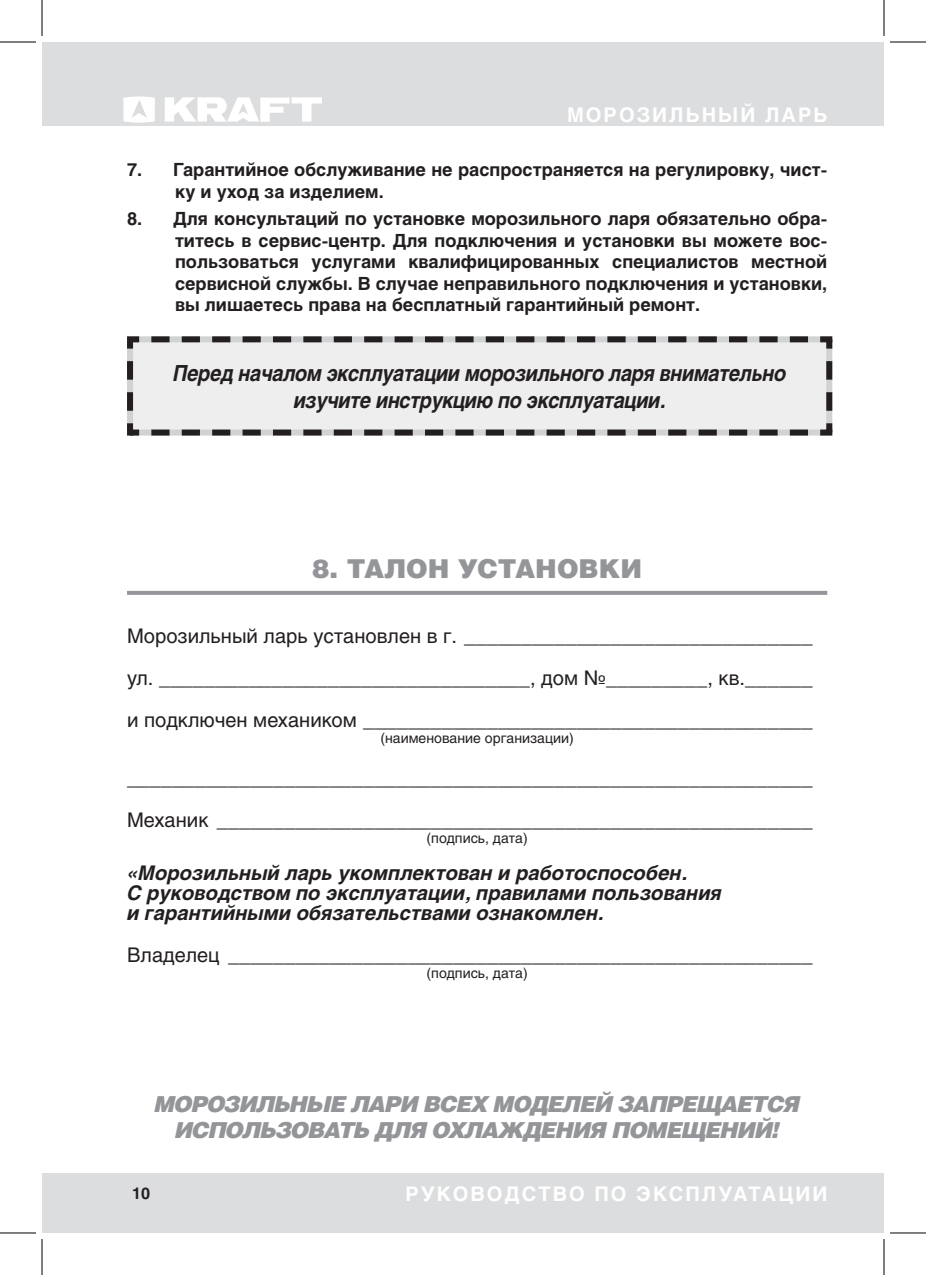
<style>
.page{position:relative;width:926px;height:1275px;background:#fff}
.page>*{position:absolute;margin:0;border:0;box-sizing:border-box;transform-origin:0 0}
.t1{font:900 26px "Helios";color:#939598}
.t2{font:italic 700 22px/26.4px "Helios";letter-spacing:-.02em;color:#231f20;text-align:center;scale:.9 1}
.t3{font:italic 900 22px/26px "Helios";letter-spacing:-.05em;color:#939598;text-align:center}
.t4{font:20px/42px "Helios";color:#231f20;text-align:justify}
.t5{font:italic 700 20px/20px "Helios";color:#231f20}
.t6{font:700 20px "Helios";letter-spacing:.1em;color:#fff}
.t7{font:700 18px/21.6px "Helios";color:#231f20}
.t8{font:700 16px "Helios";color:#231f20}
.t9{font:14px "Helios";color:#231f20}
</style>
<div class="page">
<hr style="left:884px;top:42px;width:1px;height:84px;background:#dcdddf">
<div style="left:42px;top:42px;width:842px;height:84px;background:#dcdddf"></div>
<div style="left:42px;top:1172px;width:842px;height:61px;background:#dcdddf"></div>
<svg style="left:123px;top:96px;width:32px;height:27px"></svg>
<svg style="left:165px;top:97px;width:157px;height:25px"></svg>
<hr style="left:127px;top:591px;width:700px;height:4px;background:#939598">
<svg style="left:127px;top:336px;width:706px;height:100px;background:#dcdcdd"></svg>
<svg style="left:826px;top:355px;width:6px;height:56px"></svg>
<div style="left:826px;top:423px;width:6px;height:9px;background:#231f20"></div>
<div style="left:826px;top:339px;width:6px;height:9px;background:#231f20"></div>
<hr style="left:0;top:42px;width:36px;height:1px;background:#000">
<hr style="left:890px;top:42px;width:36px;height:1px;background:#000">
<hr style="left:0;top:1232px;width:36px;height:1px;background:#000">
<hr style="left:890px;top:1232px;width:36px;height:1px;background:#000">
<hr style="left:42px;top:0;width:1px;height:36px;background:#000">
<hr style="left:42px;top:1239px;width:1px;height:36px;background:#000">
<hr style="left:884px;top:0;width:1px;height:36px;background:#000">
<hr style="left:884px;top:1239px;width:1px;height:36px;background:#000">
<p class="t6" style="left:567px;top:103px;width:262px">МОРОЗИЛЬНЫЙ ЛАРЬ</p>
<p class="t7" style="left:175px;top:159px;width:654px;text-indent:-48px">7. Гарантийное обслуживание не распространяется на регулировку, чист&shy;ку и уход за изделием.</p>
<p class="t7" style="left:175px;top:208px;width:654px;text-align:justify;text-indent:-48px">8. Для консультаций по установке морозильного ларя обязательно обра&shy;титесь в cервис-центр. Для подключения и установки вы можете вос&shy;пользоваться услугами квалифицированных специалистов местной сервисной службы. В случае неправильного подключения и установки, вы лишаетесь права на бесплатный гарантийный ремонт.</p>
<p class="t2" style="left:173px;top:360px;width:683px">Перед началом эксплуатации морозильного ларя внимательно изучите инструкцию по эксплуатации.</p>
<h1 class="t1" style="left:312px;top:552px;width:331px">8. ТАЛОН УСТАНОВКИ</h1>
<p class="t4" style="left:127px;top:614px;width:687px">Морозильный ларь установлен в г. _______________________________ ул. _________________________________, дом №_________, кв.______ и подключен механиком ________________________________________</p>
<p class="t9" style="left:380px;top:729px;width:195px">(наименование организации)</p>
<p class="t4" style="left:127px;top:756px;width:687px">_____________________________________________________________<br>Механик _____________________________________________________</p>
<p class="t9" style="left:426px;top:829px;width:103px">(подпись, дата)</p>
<p class="t5" style="left:127px;top:862px;width:596px">«Морозильный ларь укомплектован и работоспособен.<br>С руководством по эксплуатации, правилами пользования и гарантийными обязательствами ознакомлен.</p>
<p class="t4" style="left:127px;top:933px;width:687px">Владелец ____________________________________________________</p>
<p class="t9" style="left:426px;top:964px;width:103px">(подпись, дата)</p>
<p class="t3" style="left:154px;top:1090px;width:648px">МОРОЗИЛЬНЫЕ ЛАРИ ВСЕХ МОДЕЛЕЙ ЗАПРЕЩАЕТСЯ<br>ИСПОЛЬЗОВАТЬ ДЛЯ ОХЛАЖДЕНИЯ ПОМЕЩЕНИЙ!</p>
<p class="t8" style="left:132px;top:1183px;width:19px">10</p>
<p class="t6" style="left:405px;top:1182px;width:424px">РУКОВОДСТВО ПО ЭКСПЛУАТАЦИИ</p>
</div>
